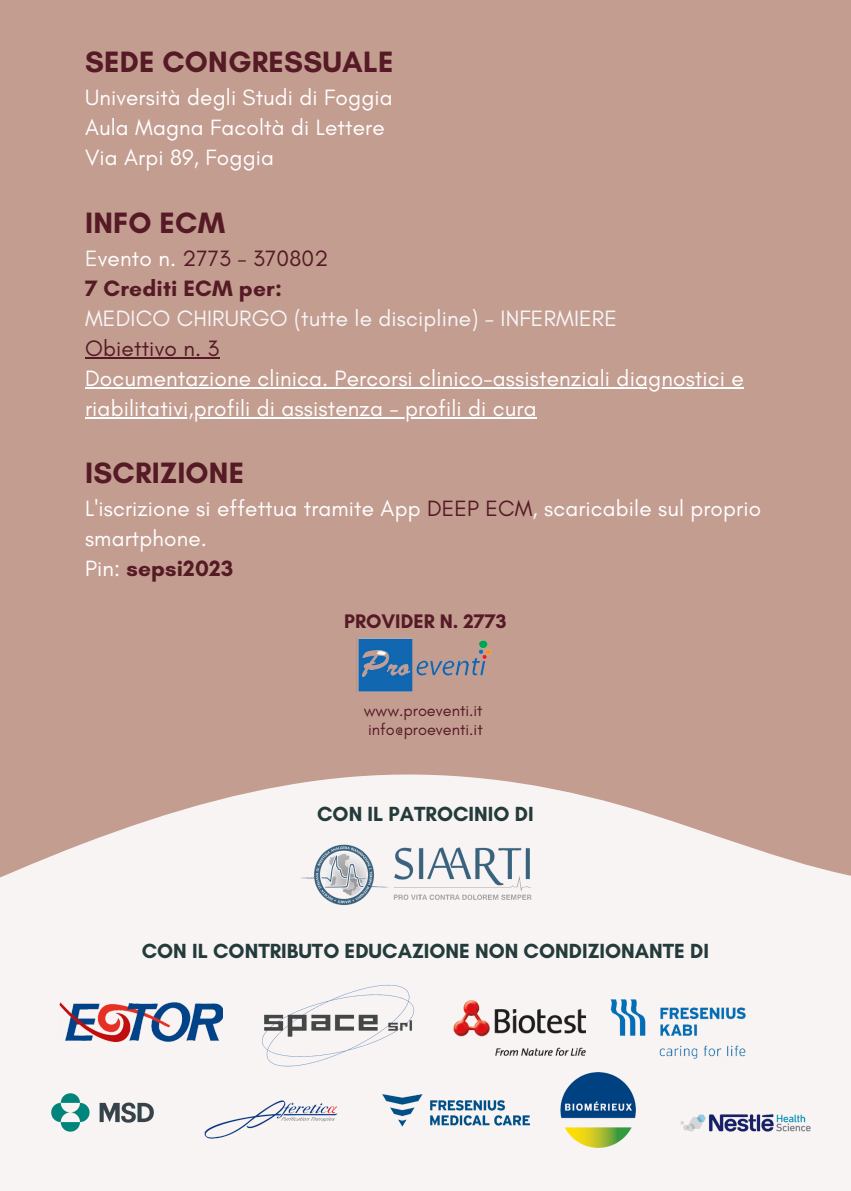
<style>
.page{position:relative;width:851px;height:1191px;background:#fff}
.page>*{position:absolute;margin:0;border:0;box-sizing:border-box;transform-origin:0 0}
.t1{font:700 30px "Glacial Indifference";letter-spacing:.005em;color:#551a25}
.t2{font:22.6px/30px "Glacial Indifference";letter-spacing:.005em;color:#fff}
.t3{font:22.6px "Glacial Indifference";letter-spacing:.005em;color:#f6f6f6}
.t4{font:700 22.6px/30px "Glacial Indifference";letter-spacing:.005em;color:#551a25}
.t5{font:22.6px "Glacial Indifference";letter-spacing:.005em;color:#551a25}
.t6{font:700 20.8px "Glacial Indifference";color:#243b3b}
.t7{font:700 20px "Glacial Indifference";color:#551a25}
.t8{font:16.4px/19px "Glacial Indifference";color:#551a25}
.s1{font-weight:400;color:#f6f6f6}
.s2{font-weight:400;color:#fff}
.s3{font-weight:400}
.s4{color:#551a25}
.s5{font-weight:700;color:#551a25}
</style>
<div class="page">
<div style="left:0;top:0;width:850px;height:1190px;background:#c49d91"></div>
<svg style="left:0;top:774px;width:850px;height:416px;background:#f1e8e6"></svg>
<img style="left:203px;top:1101px;width:135px;height:37px">
<img style="left:59px;top:1003px;width:164px;height:39px">
<img style="left:356px;top:636px;width:135px;height:56px">
<img style="left:382px;top:1095px;width:147px;height:31px">
<img style="left:601px;top:995px;width:163px;height:71px">
<img style="left:33px;top:1074px;width:139px;height:77px">
<img style="left:672px;top:1093px;width:149px;height:53px">
<img style="left:453px;top:982px;width:132px;height:92px">
<img style="left:254px;top:978px;width:167px;height:91px">
<img style="left:299px;top:835px;width:244px;height:81px">
<img style="left:559px;top:1072px;width:75px;height:75px">
<hr style="left:85px;top:357px;width:134px;height:2px;background:#551a25">
<hr style="left:85px;top:387px;width:658px;height:2px;background:#fff">
<hr style="left:85px;top:417px;width:451px;height:2px;background:#fff">
<h1 class="t1" style="left:85px;top:44px;width:310px">SEDE CONGRESSUALE</h1>
<p class="t2" style="left:85px;top:82px;width:309px">Università degli Studi di Foggia<br>Aula Magna Facoltà di Lettere<br>Via Arpi 89, Foggia</p>
<h1 class="t1" style="left:85px;top:204px;width:141px">INFO ECM</h1>
<p class="t4" style="left:85px;top:243px;width:244px"><span class="s1">E</span><span class="s2">vento n.</span> <span class="s3">2773 - 370802<br></span>7 Crediti ECM per:</p>
<p class="t3" style="left:85px;top:304px;width:533px">MEDICO CHIRURGO (tutte le discipline) - INFERMIERE</p>
<p class="t5" style="left:85px;top:334px;width:136px">Obiettivo n. 3</p>
<p class="t2" style="left:85px;top:363px;width:660px">Documentazione clinica. Percorsi clinico-assistenziali diagnostici e riabilitativi,profili di assistenza - profili di cura</p>
<h1 class="t1" style="left:85px;top:455px;width:160px">ISCRIZIONE</h1>
<p class="t2" style="left:85px;top:493px;width:677px">L'iscrizione si effettua tramite App <span class="s4">DEEP ECM</span>, scaricabile sul proprio smartphone.<br>Pin: <span class="s5">sepsi2023</span></p>
<p class="t7" style="left:344px;top:609px;width:163px">PROVIDER N. 2773</p>
<p class="t8" style="left:363px;top:701px;width:120px">www.proeventi.it info@proeventi.it</p>
<p class="t6" style="left:317px;top:801px;width:218px">CON IL PATROCINIO DI</p>
<p class="t6" style="left:142px;top:938px;width:568px">CON IL CONTRIBUTO EDUCAZIONE NON CONDIZIONANTE DI</p>
</div>
